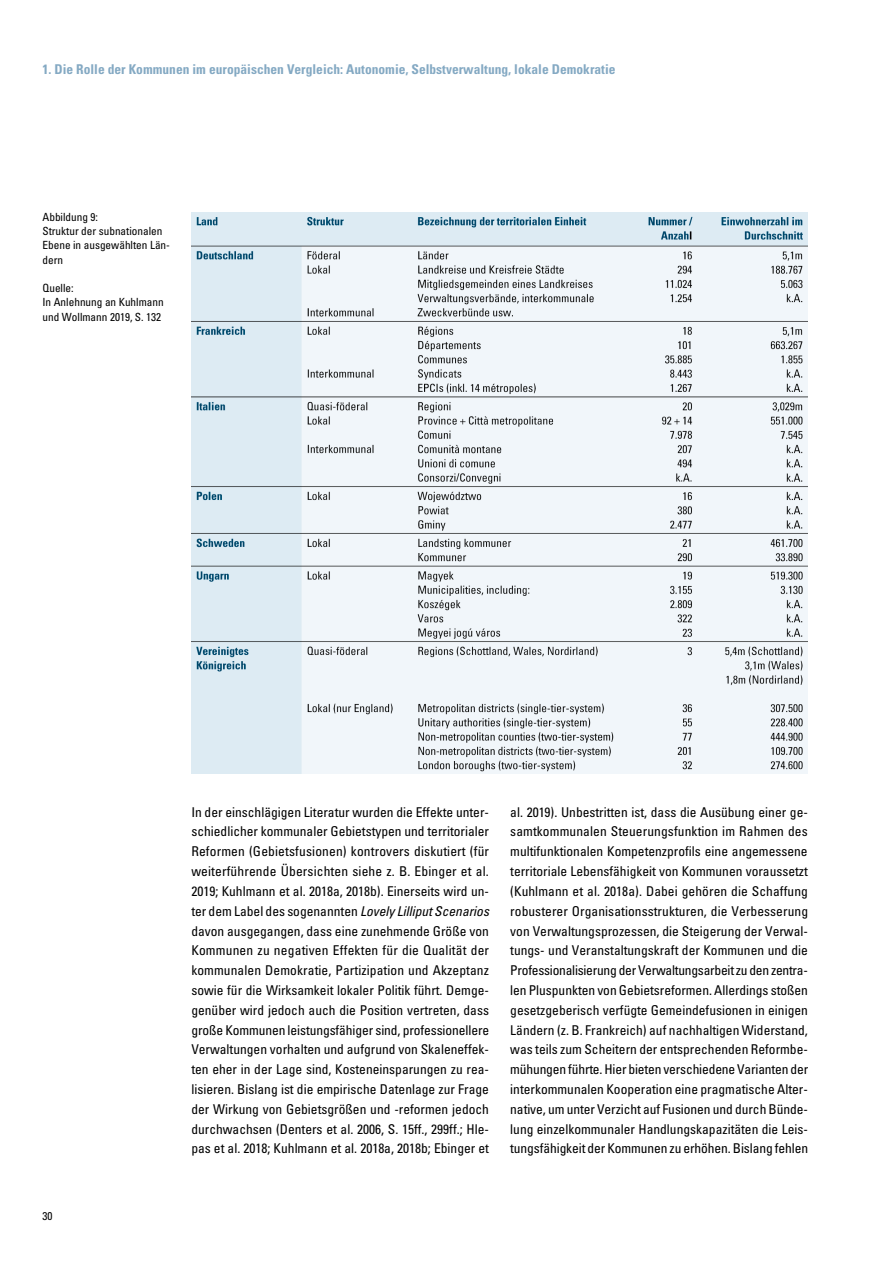
<style>
.page{position:relative;width:893px;height:1263px;background:#fff}
.page>*{position:absolute;margin:0;border:0;box-sizing:border-box;transform-origin:0 0}
._1_Fließ{font:condensed 13.5px/19.8px "Univers LT Pro";letter-spacing:-.005em;color:#000;text-align:justify}
._1_titel_bold_9_hell{font:700 condensed 13.5px "Univers LT Pro";color:#84a9c3}
._1_bild{font:condensed 11.25px/14.2px "Univers LT Pro";color:#000}
.s1{font-style:italic}
</style>
<div class="page">
<img style="left:191px;top:213px;width:617px;height:561px">
<p class="_1_titel_bold_9_hell" style="left:43px;top:60px;width:574px">1. Die Rolle der Kommunen im europäischen Vergleich: Autonomie, Selbstverwaltung, lokale Demokratie</p>
<p class="_1_bild" style="left:43px;top:209px;width:57px">Abbildung 9:</p>
<p class="_1_bild" style="left:43px;top:224px;width:129px">Struktur der subnationalen<br>Ebene in ausgewählten Län&shy;dern</p>
<p class="_1_bild" style="left:43px;top:281px;width:33px">Quelle:</p>
<p class="_1_bild" style="left:43px;top:295px;width:123px">In Anlehnung an Kuhlmann und Wollmann 2019, S. 132</p>
<p class="_1_bild" style="left:43px;top:1209px;width:11px">30</p>
<p class="_1_Fließ" style="left:191px;top:802px;width:299px">In der einschlägigen Literatur wurden die Effekte unter&shy;schiedlicher kommunaler Gebietstypen und territorialer Reformen (Gebietsfusionen) kontrovers diskutiert (für weiterführende Übersichten siehe z. B. Ebinger et al.<br>2019; Kuhlmann et al. 2018a, 2018b). Einerseits wird un&shy;ter dem Label des sogenannten <span class="s1">Lovely Lilliput Scenarios </span>davon ausgegangen, dass eine zunehmende Größe von Kommunen zu negativen Effekten für die Qualität der kommunalen Demokratie, Partizipation und Akzeptanz sowie für die Wirksamkeit lokaler Politik führt. Demge&shy;genüber wird jedoch auch die Position vertreten, dass große Kommunen leistungsfähiger sind, professionellere Verwaltungen vorhalten und aufgrund von Skaleneffek&shy;ten eher in der Lage sind, Kosteneinsparungen zu rea&shy;lisieren. Bislang ist die empirische Datenlage zur Frage der Wirkung von Gebietsgrößen und -reformen jedoch durchwachsen (Denters et al. 2006, S. 15ff., 299ff.; Hle&shy;pas et al. 2018; Kuhlmann et al. 2018a, 2018b; Ebinger et</p>
<p class="_1_Fließ" style="left:510px;top:802px;width:299px">al. 2019). Unbestritten ist, dass die Ausübung einer ge&shy;samtkommunalen Steuerungsfunktion im Rahmen des multifunktionalen Kompetenzprofils eine angemessene territoriale Lebensfähigkeit von Kommunen voraussetzt (Kuhlmann et al. 2018a). Dabei gehören die Schaffung robusterer Organisationsstrukturen, die Verbesserung von Verwaltungsprozessen, die Steigerung der Verwal&shy;tungs- und Veranstaltungskraft der Kommunen und die Professionalisierung der Verwaltungsarbeit zu den zentra&shy;len Pluspunkten von Gebietsreformen. Allerdings stoßen gesetzgeberisch verfügte Gemeindefusionen in einigen Ländern (z. B. Frankreich) auf nachhaltigen Widerstand, was teils zum Scheitern der entsprechenden Reformbe&shy;mühungen führte. Hier bieten verschiedene Varianten der interkommunalen Kooperation eine pragmatische Alter&shy;native, um unter Verzicht auf Fusionen und durch Bünde&shy;lung einzelkommunaler Handlungskapazitäten die Leis&shy;tungsfähigkeit der Kommunen zu erhöhen. Bislang fehlen</p>
</div>
